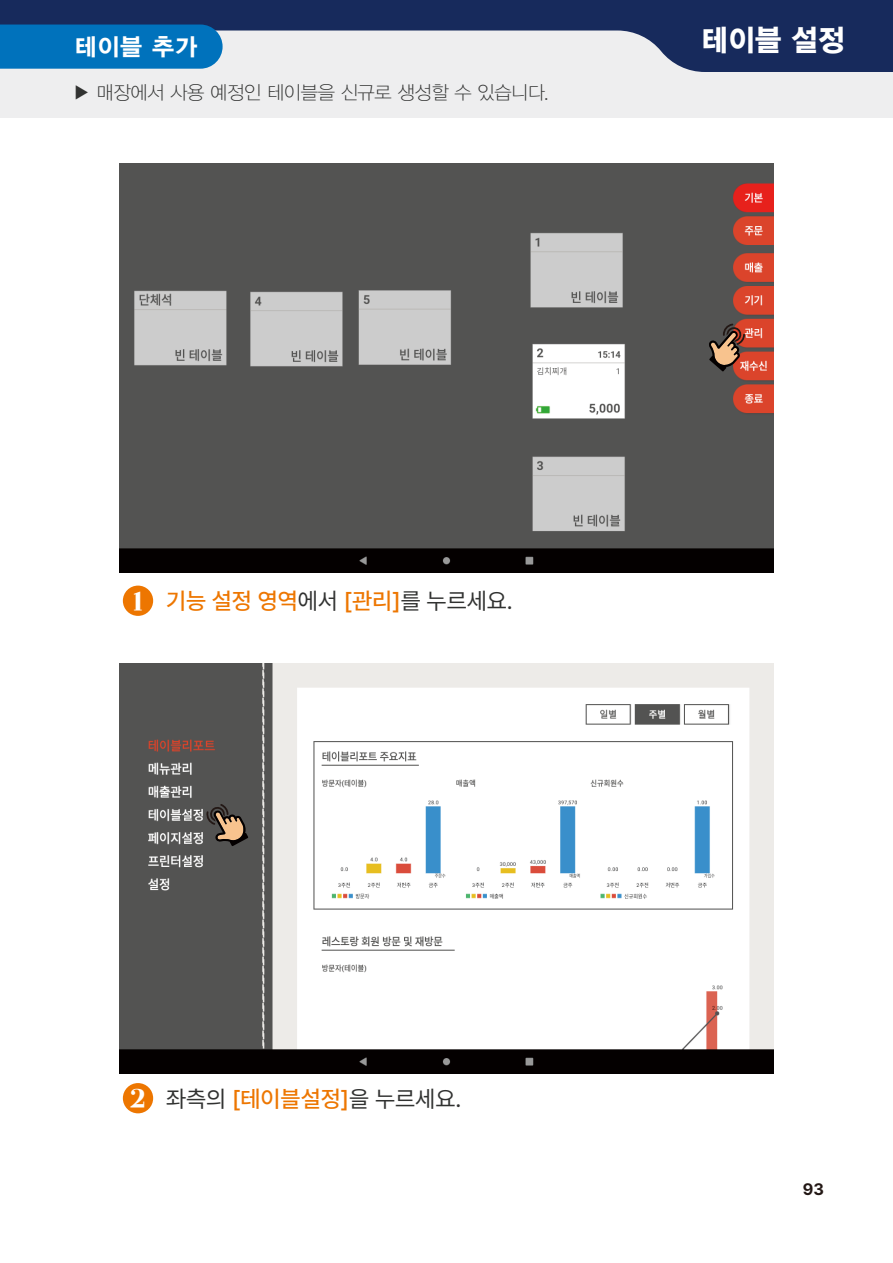
<style>
.page{position:relative;width:893px;height:1263px;background:#fff}
.page>*{position:absolute;margin:0;border:0;box-sizing:border-box;transform-origin:0 0}
.t1{font:30px "YDIYGO360";color:#fff;scale:.95 1}
.t2{font:24px "YDIYGO350";color:#fff}
.t3{font:500 23.25px "Pretendard";color:#ed7600}
.t4{font:23.25px "Pretendard";color:#313231}
.t5{font:18.75px "YDIYGO310";letter-spacing:-.02em;color:#313231}
.t6{font:700 16.5px "Pretendard";color:#231815}
.s1{font-family:"Cafe 24 Classic Type";font-weight:400;font-size:24px;color:#fff}
.s2{font-weight:400;color:#313231}
.s3{font-family:"Cafe 24 Classic Type";font-size:24px;color:#fff}
.s4{font-weight:500;color:#ed7600}
</style>
<div class="page">
<div style="left:0;top:0;width:893px;height:117px;background:#eeeeef"></div>
<svg style="left:0;top:0;width:893px;height:72px;fill:#172a5c"></svg>
<div style="left:0;top:25px;width:223px;height:44px;background:#0072bc"></div>
<img style="left:119px;top:664px;width:655px;height:409px">
<div style="left:123px;top:586px;width:30px;height:30px;background:#ed7600;border-radius:50%"></div>
<div style="left:123px;top:1083px;width:30px;height:30px;background:#ed7600;border-radius:50%"></div>
<img style="left:119px;top:164px;width:655px;height:409px">
<svg style="left:709px;top:324px;width:36px;height:47px;background:#835b49"></svg>
<svg style="left:206px;top:804px;width:42px;height:42px;background:#695b4e"></svg>
<div style="left:137px;top:672px;width:113px;height:48px;background:#535352"></div>
<p class="t2" style="left:75px;top:35px;width:124px">테이블 추가</p>
<h1 class="t1" style="left:702px;top:23px;width:152px">테이블 설정</h1>
<p class="t5" style="left:72px;top:82px;width:479px">▶ 매장에서 사용 예정인 테이블을 신규로 생성할 수 있습니다.</p>
<p class="t3" style="left:132px;top:584px;width:382px"><span class="s1">1</span> 기능 설정 영역<span class="s2">에서</span> [관리]<span class="s2">를 누르세요.</span></p>
<p class="t4" style="left:130px;top:1082px;width:333px"><span class="s3">2</span> 좌측의 <span class="s4">[테이블설정]</span>을 누르세요.</p>
<p class="t6" style="left:803px;top:1177px;width:23px">93</p>
</div>
